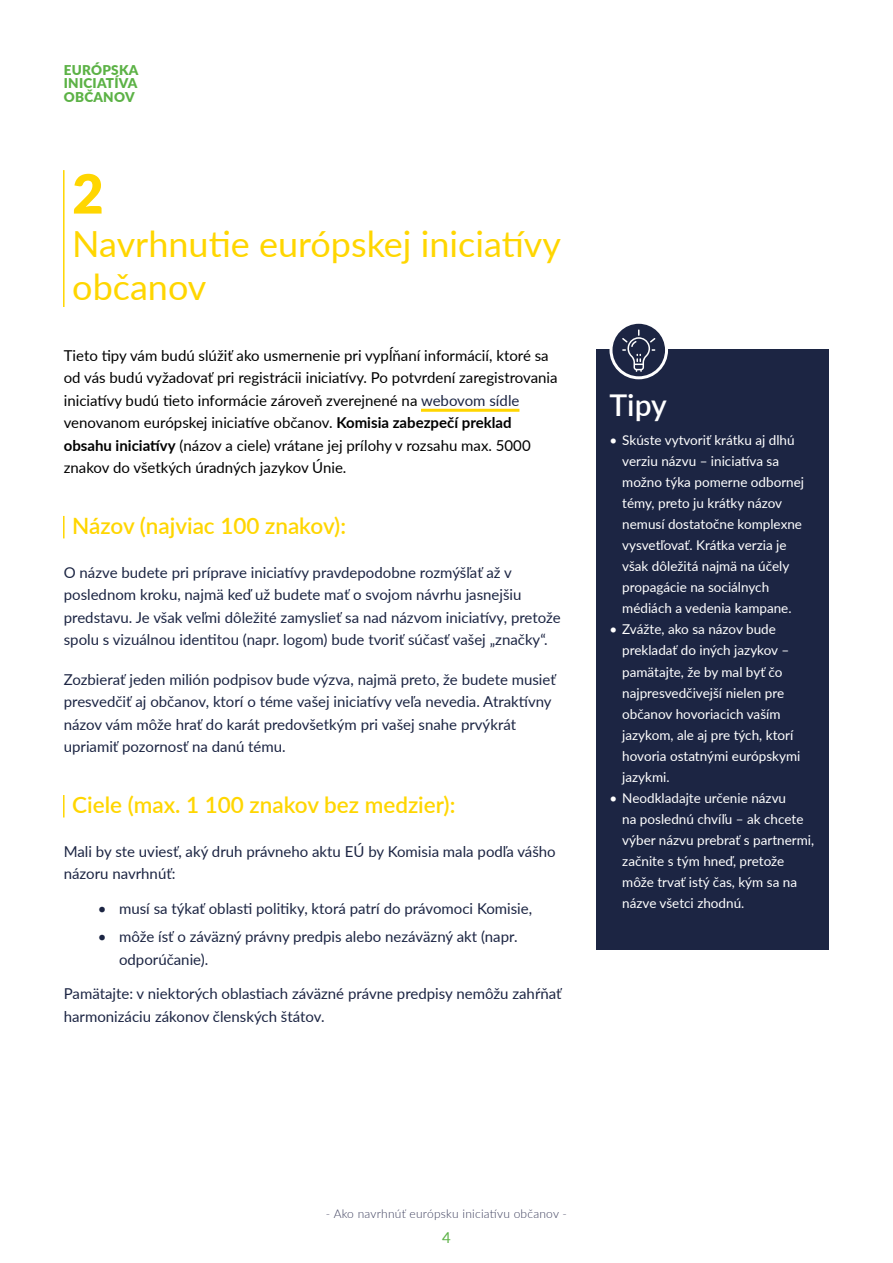
<style>
.page{position:relative;width:893px;height:1263px;background:#fff}
.page>*{position:absolute;margin:0;border:0;box-sizing:border-box;transform-origin:0 0}
.t1{font:900 54px "Lato";color:#ffd600}
.t2{font:36px/43.2px "Lato";color:#ffd600}
.t3{font:600 30px "Lato";color:#fff}
.t4{font:600 22.5px "Lato";color:#ffd600}
.t5{font:15px/22.5px "Lato";color:#1c2543}
.t6{font:15px/22.5px "Lato";color:#000}
.t7{font:15px "Lato";color:#5cb246}
.t8{font:13.5px/21px "Lato";color:#fff}
.t9{font:900 13.5px/13.5px "Lato";letter-spacing:.02em;color:#5cb246;text-align:justify}
.t10{font:300 12px "Lato";letter-spacing:.02em;color:#3c3e5c}
.s1{color:#1c2543}
.s2{font-weight:700}
</style>
<div class="page">
<hr style="left:63px;top:170px;width:2px;height:137px;background:#ffd600">
<hr style="left:421px;top:409px;width:98px;height:3px;background:#ffd600">
<hr style="left:63px;top:516px;width:2px;height:22px;background:#ffd600">
<hr style="left:63px;top:795px;width:2px;height:22px;background:#ffd600">
<div style="left:597px;top:349px;width:232px;height:601px;background:#1c2543"></div>
<svg style="left:611px;top:322px;width:55px;height:56px"></svg>
<div style="left:609px;top:321px;width:59px;height:58px;border:3px solid #fff;border-radius:50%"></div>
<svg style="left:622px;top:329px;width:33px;height:43px"></svg>
<p class="t9" style="left:64px;top:62px;width:76px">EURÓPSKA INICIATÍVA OBČANOV</p>
<h1 class="t1" style="left:72px;top:153px;width:33px">2</h1>
<h2 class="t2" style="left:72px;top:221px;width:490px">Navrhnutie európskej iniciatívy občanov</h2>
<p class="t6" style="left:64px;top:343px;width:495px">Tieto tipy vám budú slúžiť ako usmernenie pri vypĺňaní informácií, ktoré sa od vás budú vyžadovať pri registrácii iniciatívy. Po potvrdení zaregistrovania iniciatívy budú tieto informácie zároveň zverejnené na <span class="s1">webovom sídle </span>venovanom európskej iniciatíve občanov. <span class="s2">Komisia zabezpečí preklad obsahu iniciatívy</span> (názov a ciele) vrátane jej prílohy v rozsahu max. 5000 znakov do všetkých úradných jazykov Únie.</p>
<h3 class="t4" style="left:72px;top:509px;width:275px">Názov (najviac 100 znakov):</h3>
<p class="t5" style="left:64px;top:560px;width:498px">O názve budete pri príprave iniciatívy pravdepodobne rozmýšľať až v poslednom kroku, najmä keď už budete mať o svojom návrhu jasnejšiu predstavu. Je však veľmi dôležité zamyslieť sa nad názvom iniciatívy, pretože spolu s vizuálnou identitou (napr. logom) bude tvoriť súčasť vašej „značky“.</p>
<p class="t5" style="left:64px;top:667px;width:494px">Zozbierať jeden milión podpisov bude výzva, najmä preto, že budete musieť presvedčiť aj občanov, ktorí o téme vašej iniciatívy veľa nevedia. Atraktívny názov vám môže hrať do karát predovšetkým pri vašej snahe prvýkrát upriamiť pozornosť na danú tému.</p>
<h3 class="t4" style="left:72px;top:788px;width:385px">Ciele (max. 1 100 znakov bez medzier):</h3>
<p class="t5" style="left:64px;top:839px;width:493px">Mali by ste uviesť, aký druh právneho aktu EÚ by Komisia mala podľa vášho názoru navrhnúť:</p>
<p class="t5" style="left:98px;top:896px;width:436px">• musí sa týkať oblasti politiky, ktorá patrí do právomoci Komisie,</p>
<p class="t5" style="left:119px;top:925px;width:400px;text-indent:-21px">• môže ísť o záväzný právny predpis alebo nezáväzný akt (napr. odporúčanie).</p>
<p class="t5" style="left:64px;top:982px;width:499px">Pamätajte: v niektorých oblastiach záväzné právne predpisy nemôžu zahŕňať harmonizáciu zákonov členských štátov.</p>
<h3 class="t3" style="left:609px;top:383px;width:59px">Tipy</h3>
<p class="t8" style="left:622px;top:429px;width:183px;text-indent:-13px">• Skúste vytvoriť krátku aj dlhú verziu názvu – iniciatíva sa možno týka pomerne odbornej témy, preto ju krátky názov nemusí dostatočne komplexne vysvetľovať. Krátka verzia je však dôležitá najmä na účely propagácie na sociálnych médiách a vedenia kampane.</p>
<p class="t8" style="left:622px;top:618px;width:180px;text-indent:-13px">• Zvážte, ako sa názov bude prekladať do iných jazykov – pamätajte, že by mal byť čo najpresvedčivejší nielen pre občanov hovoriacich vaším jazykom, ale aj pre tých, ktorí hovoria ostatnými európskymi jazykmi.</p>
<p class="t8" style="left:622px;top:786px;width:193px;text-indent:-13px">• Neodkladajte určenie názvu<br>na poslednú chvíľu – ak chcete výber názvu prebrať s partnermi, začnite s tým hneď, pretože môže trvať istý čas, kým sa na názve všetci zhodnú.</p>
<p class="t10" style="left:326px;top:1206px;width:243px">- Ako navrhnúť európsku iniciatívu občanov -</p>
<p class="t7" style="left:442px;top:1227px;width:10px">4</p>
</div>
